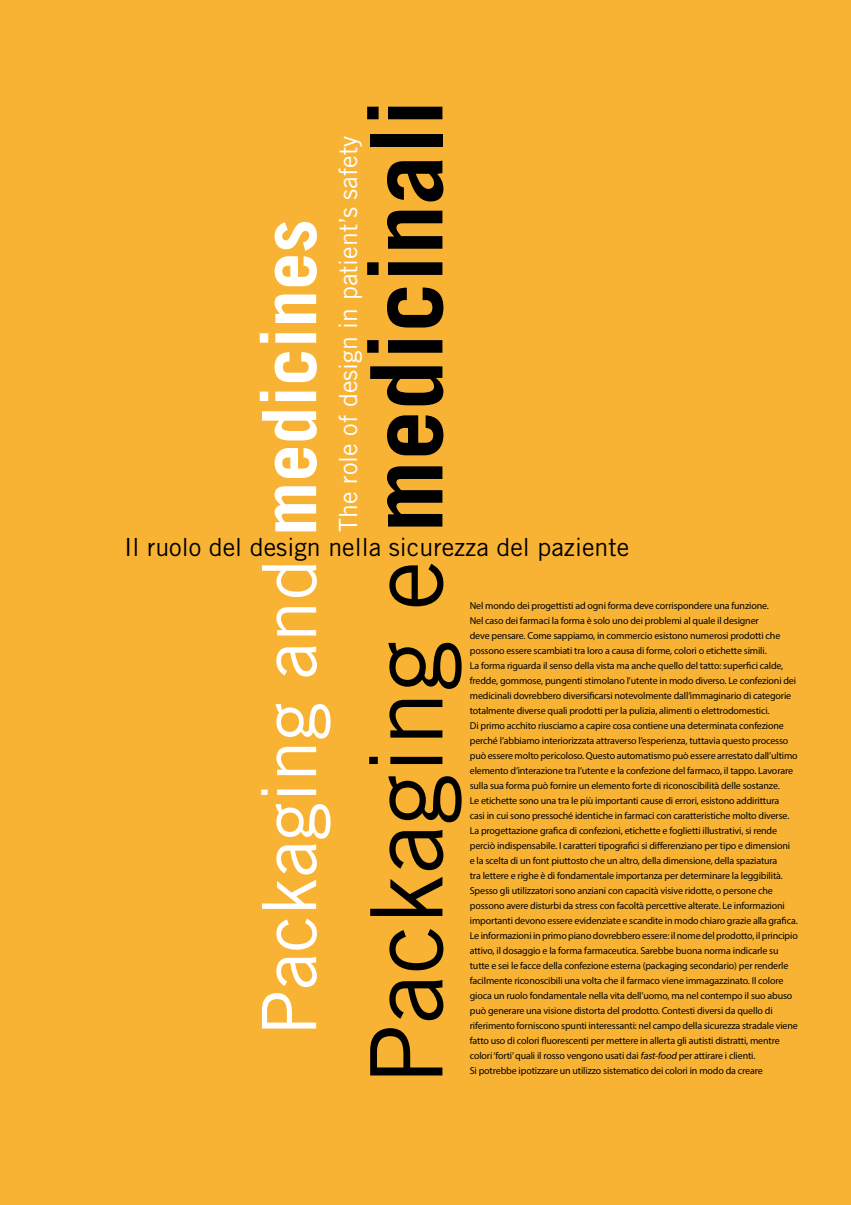
<style>
.page{position:relative;width:851px;height:1205px;background:#fff}
.page>*{position:absolute;margin:0;border:0;box-sizing:border-box;transform-origin:0 0}
.t1{font:100px "Trade Gothic LT Std";color:#000}
.t2{font:75px "Trade Gothic LT Std";color:#fff}
.t3{font:25px "Trade Gothic LT Std";color:#000}
.t4{font:25px "Trade Gothic LT Std";color:#fff}
.t5{font:10px/15px "Myriad Pro";letter-spacing:-.015em;color:#000}
.s1{font-weight:700}
</style>
<div class="page">
<div style="left:0;top:0;width:850px;height:1205px;background:#f8b334"></div>
<h1 class="t1" style="left:346px;top:1085px;width:988px;rotate:-90deg">Packaging e <span class="s1">medicinali</span></h1>
<h3 class="t4" style="left:333px;top:531px;width:397px;rotate:-90deg">The role of design in patient’s safety</h3>
<h2 class="t2" style="left:244px;top:1036px;width:818px;rotate:-90deg">Packaging and <span class="s1">medicines</span></h2>
<h3 class="t3" style="left:124px;top:532px;width:506px">Il ruolo del design nella sicurezza del paziente</h3>
<p class="t5" style="left:469px;top:598px;width:329px">Nel mondo dei progettisti ad ogni forma deve corrispondere una funzione.<br>Nel caso dei farmaci la forma è solo uno dei problemi al quale il designer<br>deve pensare. Come sappiamo, in commercio esistono numerosi prodotti che possono essere scambiati tra loro a causa di forme, colori o etichette simili.<br>La forma riguarda il senso della vista ma anche quello del tatto: superfici calde, fredde, gommose, pungenti stimolano l’utente in modo diverso. Le confezioni dei medicinali dovrebbero diversificarsi notevolmente dall’immaginario di categorie totalmente diverse quali prodotti per la pulizia, alimenti o elettrodomestici.<br>Di primo acchito riusciamo a capire cosa contiene una determinata confezione perché l’abbiamo interiorizzata attraverso l’esperienza, tuttavia questo processo può essere molto pericoloso. Questo automatismo può essere arrestato dall’ultimo elemento d’interazione tra l’utente e la confezione del farmaco, il tappo. Lavorare sulla sua forma può fornire un elemento forte di riconoscibilità delle sostanze.<br>Le etichette sono una tra le più importanti cause di errori, esistono addirittura<br>casi in cui sono pressoché identiche in farmaci con caratteristiche molto diverse.<br>La progettazione grafica di confezioni, etichette e foglietti illustrativi, si rende perciò indispensabile. I caratteri tipografici si differenziano per tipo e dimensioni<br>e la scelta di un font piuttosto che un altro, della dimensione, della spaziatura<br>tra lettere e righe è di fondamentale importanza per determinare la leggibilità.<br>Spesso gli utilizzatori sono anziani con capacità visive ridotte, o persone che possono avere disturbi da stress con facoltà percettive alterate. Le informazioni importanti devono essere evidenziate e scandite in modo chiaro grazie alla grafica.<br>Le informazioni in primo piano dovrebbero essere: il nome del prodotto, il principio attivo, il dosaggio e la forma farmaceutica. Sarebbe buona norma indicarle su tutte e sei le facce della confezione esterna (packaging secondario) per renderle facilmente riconoscibili una volta che il farmaco viene immagazzinato. Il colore gioca un ruolo fondamentale nella vita dell’uomo, ma nel contempo il suo abuso può generare una visione distorta del prodotto. Contesti diversi da quello di riferimento forniscono spunti interessanti: nel campo della sicurezza stradale viene fatto uso di colori fluorescenti per mettere in allerta gli autisti distratti, mentre colori ‘forti’ quali il rosso vengono usati dai fast-food per attirare i clienti.<br>Si potrebbe ipotizzare un utilizzo sistematico dei colori in modo da creare</p>
</div>
